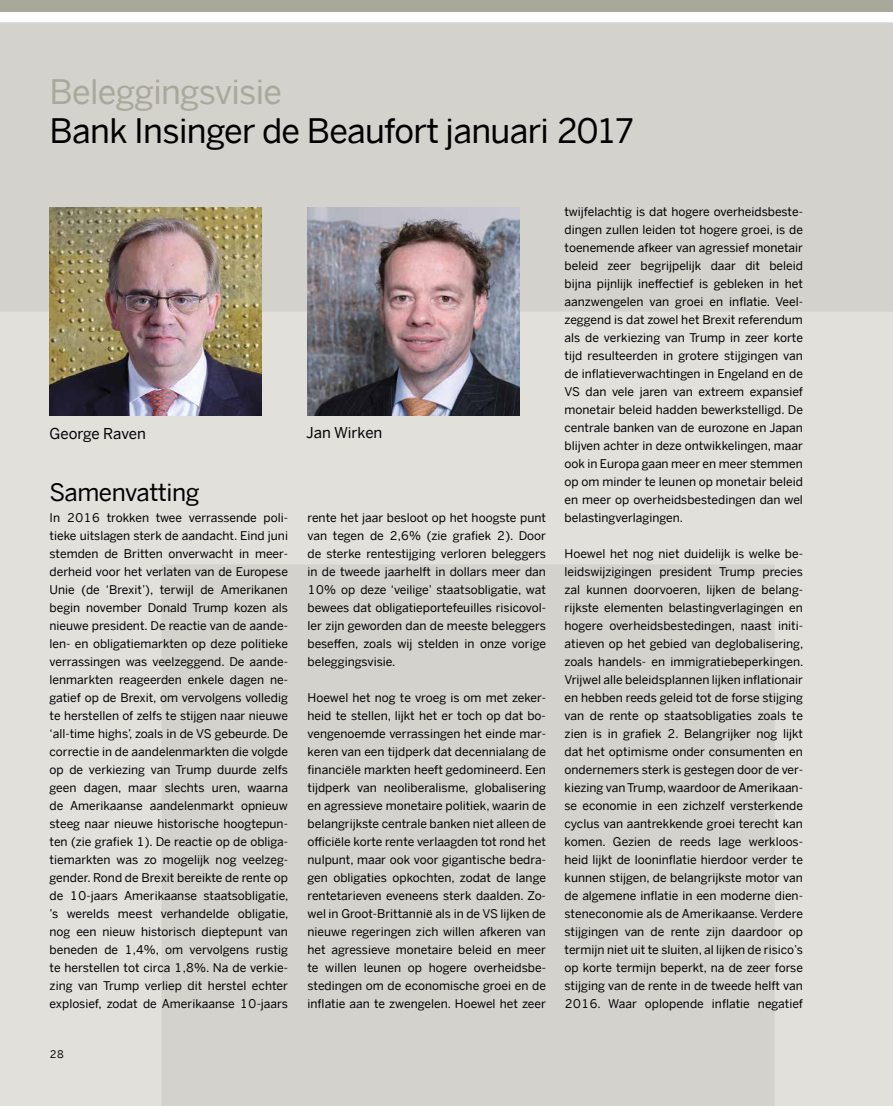
<style>
.page{position:relative;width:893px;height:1106px;background:#fff}
.page>*{position:absolute;margin:0;border:0;box-sizing:border-box;transform-origin:0 0}
.t1{font:33.75px "Benton Sans";letter-spacing:-.02em;color:#000}
.t2{font:33.75px "Benton Sans";letter-spacing:-.02em;color:#a9a99b}
.t3{font:24px "Benton Sans";letter-spacing:-.02em;color:#000}
.t4{font:15px "Benton Sans";color:#000}
.t5{font:12px/18px "Benton Sans";color:#000;text-align:justify}
.t6{font:10.5px "Benton Sans";color:#000}
</style>
<div class="page">
<div style="left:0;top:22px;width:893px;height:290px;background:#d4d2cc"></div>
<div style="left:0;top:312px;width:893px;height:794px;background:#dad8d3"></div>
<img style="left:308px;top:207px;width:211px;height:208px">
<img style="left:50px;top:207px;width:211px;height:208px">
<div style="left:0;top:0;width:893px;height:12px;background:#a9a99b"></div>
<h1 class="t2" style="left:50px;top:71px;width:234px">Beleggingsvisie</h1>
<h1 class="t1" style="left:50px;top:110px;width:588px">Bank Insinger de Beaufort januari 2017</h1>
<p class="t4" style="left:50px;top:425px;width:98px">George Raven</p>
<p class="t4" style="left:306px;top:423px;width:78px">Jan Wirken</p>
<h2 class="t3" style="left:50px;top:477px;width:151px">Samenvatting</h2>
<p class="t5" style="left:50px;top:508px;width:240px">In 2016 trokken twee verrassende poli&shy;tieke uitslagen sterk de aandacht. Eind juni stemden de Britten onverwacht in meer&shy;derheid voor het verlaten van de Europese Unie (de ‘Brexit’), terwijl de Amerikanen begin november Donald Trump kozen als nieuwe president. De reactie van de aande&shy;len- en obligatiemarkten op deze politieke verrassingen was veelzeggend. De aande&shy;lenmarkten reageerden enkele dagen ne&shy;gatief op de Brexit, om vervolgens volledig te herstellen of zelfs te stijgen naar nieuwe ‘all-time highs’, zoals in de VS gebeurde. De correctie in de aandelenmarkten die volgde op de verkiezing van Trump duurde zelfs geen dagen, maar slechts uren, waarna de Amerikaanse aandelenmarkt opnieuw steeg naar nieuwe historische hoogtepun&shy;ten (zie grafiek 1). De reactie op de obliga&shy;tiemarkten was zo mogelijk nog veelzeg&shy;gender. Rond de Brexit bereikte de rente op de 10-jaars Amerikaanse staatsobligatie, ’s werelds meest verhandelde obligatie, nog een nieuw historisch dieptepunt van beneden de 1,4%, om vervolgens rustig te herstellen tot circa 1,8%. Na de verkie&shy;zing van Trump verliep dit herstel echter explosief, zodat de Amerikaanse 10-jaars</p>
<p class="t5" style="left:308px;top:508px;width:240px">rente het jaar besloot op het hoogste punt van tegen de 2,6% (zie grafiek 2). Door de sterke rentestijging verloren beleggers in de tweede jaarhelft in dollars meer dan 10% op deze ‘veilige’ staatsobligatie, wat bewees dat obligatieportefeuilles risicovol&shy;ler zijn geworden dan de meeste beleggers beseffen, zoals wij stelden in onze vorige beleggingsvisie.</p>
<p class="t5" style="left:308px;top:688px;width:240px">Hoewel het nog te vroeg is om met zeker&shy;heid te stellen, lijkt het er toch op dat bo&shy;vengenoemde verrassingen het einde mar&shy;keren van een tijdperk dat decennialang de financiële markten heeft gedomineerd. Een tijdperk van neoliberalisme, globalisering en agressieve monetaire politiek, waarin de belangrijkste centrale banken niet alleen de officiële korte rente verlaagden tot rond het nulpunt, maar ook voor gigantische bedra&shy;gen obligaties opkochten, zodat de lange rentetarieven eveneens sterk daalden. Zo&shy;wel in Groot-Brittannië als in de VS lijken de nieuwe regeringen zich willen afkeren van het agressieve monetaire beleid en meer te willen leunen op hogere overheidsbe&shy;stedingen om de economische groei en de inflatie aan te zwengelen. Hoewel het zeer</p>
<p class="t6" style="left:50px;top:1047px;width:16px">28</p>
<p class="t5" style="left:565px;top:202px;width:240px">twijfelachtig is dat hogere overheidsbeste&shy;dingen zullen leiden tot hogere groei, is de toenemende afkeer van agressief monetair beleid zeer begrijpelijk daar dit beleid bijna pijnlijk ineffectief is gebleken in het aanzwengelen van groei en inflatie. Veel&shy;zeggend is dat zowel het Brexit referendum als de verkiezing van Trump in zeer korte tijd resulteerden in grotere stijgingen van de inflatieverwachtingen in Engeland en de VS dan vele jaren van extreem expansief monetair beleid hadden bewerkstelligd. De centrale banken van de eurozone en Japan blijven achter in deze ontwikkelingen, maar ook in Europa gaan meer en meer stemmen op om minder te leunen op monetair beleid en meer op overheidsbestedingen dan wel belastingverlagingen.</p>
<p class="t5" style="left:565px;top:544px;width:240px">Hoewel het nog niet duidelijk is welke be&shy;leidswijzigingen president Trump precies zal kunnen doorvoeren, lijken de belang&shy;rijkste elementen belastingverlagingen en hogere overheidsbestedingen, naast initi&shy;atieven op het gebied van deglobalisering, zoals handels- en immigratiebeperkingen.<br>Vrijwel alle beleidsplannen lijken inflationair en hebben reeds geleid tot de forse stijging van de rente op staatsobligaties zoals te zien is in grafiek 2. Belangrijker nog lijkt dat het optimisme onder consumenten en ondernemers sterk is gestegen door de ver&shy;kiezing van Trump, waardoor de Amerikaan&shy;se economie in een zichzelf versterkende cyclus van aantrekkende groei terecht kan komen. Gezien de reeds lage werkloos&shy;heid lijkt de looninflatie hierdoor verder te kunnen stijgen, de belangrijkste motor van de algemene inflatie in een moderne dien&shy;steneconomie als de Amerikaanse. Verdere stijgingen van de rente zijn daardoor op termijn niet uit te sluiten, al lijken de risico’s op korte termijn beperkt, na de zeer forse stijging van de rente in de tweede helft van 2016. Waar oplopende inflatie negatief</p>
</div>
